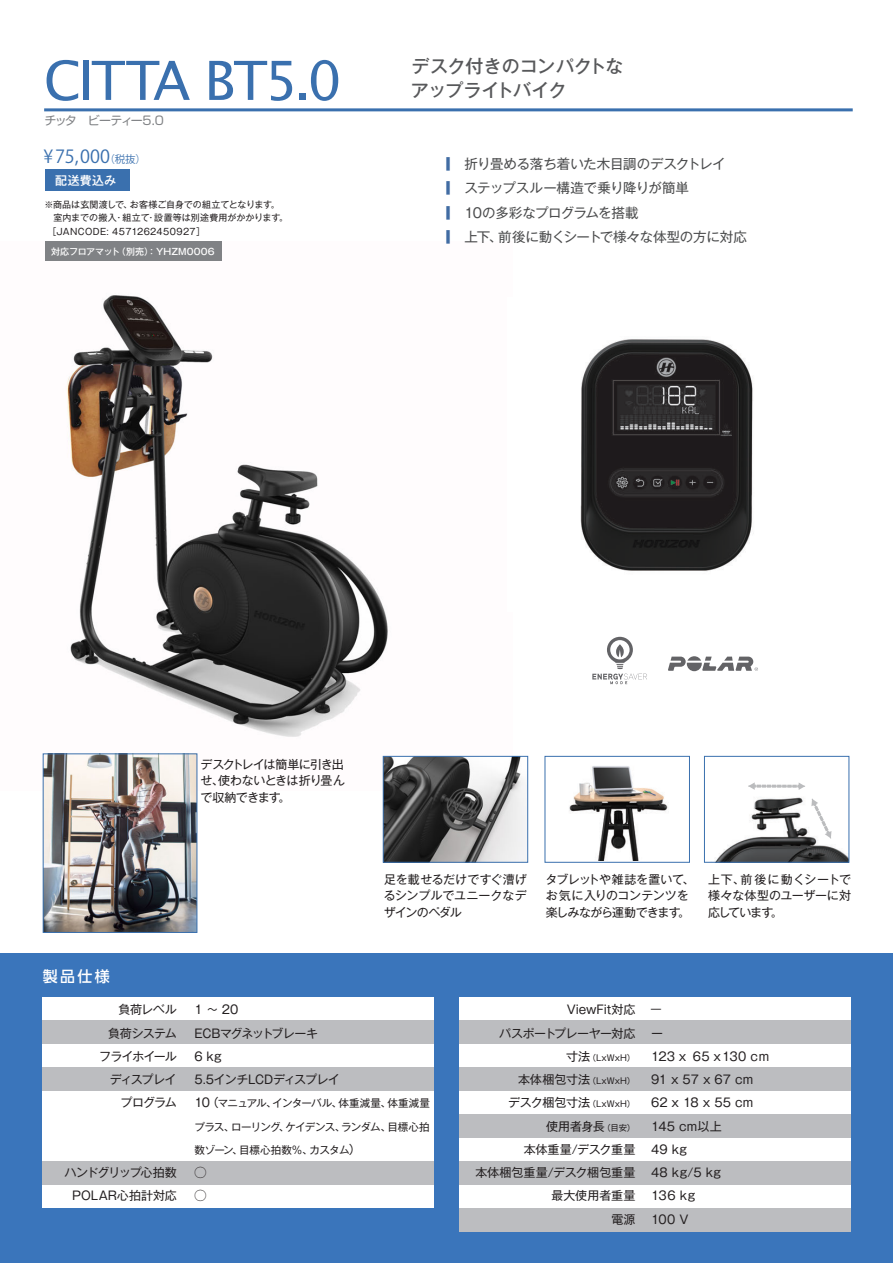
<style>
.page{position:relative;width:893px;height:1263px;background:#fff}
.page>*{position:absolute;margin:0;border:0;box-sizing:border-box;transform-origin:0 0}
.t1{font:54px "Lucida Grande";letter-spacing:-.05em;color:#3a70ae}
.t2{font:500 18px "Gothic MB101 Pro";letter-spacing:-.005em;color:#57585a}
.t3{font:18px "Gothic MB101 Med 83 pv RKSJ H";color:#3a70ae}
.t4{font:500 18px "Gothic MB101 Pro";letter-spacing:-.03em;color:#57585a}
.t5{font:500 15px "UD Shin Go Pro";color:#fff}
.t6{font:13.5px/24px "Gothic MB101 Pro";letter-spacing:-.02em;color:#4b4c4d}
.t7{font:12px/23.2px "Gothic MB101 Pro";letter-spacing:-.025em;color:#231f20;text-align:justify}
.t8{font:12px/23.2px "Gothic MB101 Pro";letter-spacing:.02em;color:#231f20}
.t9{font:12px/16.5px "Gothic MB101 Pro";letter-spacing:-.045em;color:#231f20}
.t10{font:12px/23.2px "Gothic MB101 Pro";letter-spacing:-.06em;color:#231f20;text-align:right}
.t11{font:12px/23.2px "Gothic MB101 Pro";letter-spacing:-.005em;color:#231f20;text-align:right}
.t12{font:12px "Soft Go Std";letter-spacing:-.15em;color:#808285}
.t13{font:500 12px "Gothic MB101 Pro";letter-spacing:.015em;color:#fff}
.t14{font:12px "Koz Go Pr 6 N";color:#231f20}
.t15{font:10.5px "Gothic MB101 Pro";letter-spacing:-.065em;color:#231f20}
.t16{font:10.5px "Gothic MB101 Pro";letter-spacing:-.045em;color:#231f20}
.t17{font:9px "Gothic MB101 Pro";letter-spacing:.015em;color:#231f20}
.t18{font:9px "Gothic MB101 Pro";letter-spacing:-.005em;color:#231f20}
.t19{font:9px "Gothic MB101 Pro";letter-spacing:.045em;color:#231f20}
.t20{font:500 9px "Gothic MB101 Pro";color:#fff}
.t21{font:8.4px "Gothic MB101 Pro";letter-spacing:.005em;color:#231f20}
.s1{font-size:10.5px}
.s2{color:#416ca3}
.s3{font-size:12px}
.s4{font-size:8.4px}
</style>
<div class="page">
<img style="left:42px;top:241px;width:470px;height:549px">
<div style="left:0;top:953px;width:893px;height:310px;background:#3a75bb"></div>
<div style="left:43px;top:997px;width:391px;height:211px;background:#fff"></div>
<div style="left:459px;top:997px;width:391px;height:211px;background:#fff"></div>
<div style="left:459px;top:1021px;width:391px;height:23px;background:#bcbdc0"></div>
<div style="left:459px;top:1067px;width:391px;height:24px;background:#bcbdc0"></div>
<div style="left:459px;top:1114px;width:391px;height:24px;background:#bcbdc0"></div>
<div style="left:459px;top:1161px;width:391px;height:23px;background:#bcbdc0"></div>
<div style="left:43px;top:1021px;width:391px;height:23px;background:#bcbdc0"></div>
<div style="left:43px;top:1067px;width:391px;height:24px;background:#bcbdc0"></div>
<div style="left:43px;top:1161px;width:391px;height:23px;background:#bcbdc0"></div>
<hr style="left:44px;top:108px;width:809px;height:3px;background:#3a70ae">
<img style="left:385px;top:758px;width:141px;height:103px">
<div style="left:383px;top:756px;width:145px;height:107px;border:1px solid #3a70ae"></div>
<img style="left:569px;top:766px;width:99px;height:95px">
<div style="left:545px;top:756px;width:145px;height:107px;border:1px solid #3a70ae"></div>
<img style="left:716px;top:797px;width:131px;height:64px">
<div style="left:704px;top:756px;width:145px;height:107px;border:1px solid #3a70ae"></div>
<div style="left:46px;top:169px;width:84px;height:22px;background:#3a70ae"></div>
<div style="left:46px;top:241px;width:176px;height:20px;background:#808285"></div>
<img style="left:45px;top:755px;width:150px;height:176px">
<div style="left:43px;top:753px;width:154px;height:180px;border:1px solid #3a70ae"></div>
<svg style="left:592px;top:637px;width:55px;height:47px"></svg>
<svg style="left:668px;top:656px;width:90px;height:15px"></svg>
<div style="left:459px;top:1208px;width:391px;height:23px;background:#bcbdc0"></div>
<img style="left:508px;top:298px;width:245px;height:313px">
<svg style="left:811px;top:799px;width:20px;height:39px"></svg>
<svg style="left:748px;top:782px;width:57px;height:8px"></svg>
<h1 class="t1" style="left:44px;top:50px;width:299px">CITTA BT5.0</h1>
<p class="t12" style="left:45px;top:112px;width:121px">チッタ　ビーティー5.0</p>
<h2 class="t3" style="left:44px;top:146px;width:104px">¥75,000<span class="s1">（税抜）</span></h2>
<p class="t18" style="left:44px;top:197px;width:237px">※商品は玄関渡しで、お客様ご自身での組立てとなります。</p>
<p class="t17" style="left:44px;top:210px;width:245px">　室内までの搬入・組立て・設置等は別途費用がかかります。</p>
<p class="t19" style="left:48px;top:224px;width:159px">［JANCODE: 4571262450927］</p>
<p class="t13" style="left:55px;top:170px;width:62px">配送費込み</p>
<p class="t20" style="left:51px;top:244px;width:165px">対応フロアマット（別売）：YHZM0006</p>
<h2 class="t2" style="left:411px;top:51px;width:214px">デスク付きのコンパクトな</h2>
<h2 class="t4" style="left:411px;top:75px;width:157px">アップライトバイク</h2>
<p class="t6" style="left:446px;top:150px;width:302px"><span class="s2">▎</span> 折り畳める落ち着いた木目調のデスクトレイ<br><span class="s2">▎</span> ステップスルー構造で乗り降りが簡単<br><span class="s2">▎</span> 10の多彩なプログラムを搭載<br><span class="s2">▎</span> 上下、前後に動くシートで様々な体型の方に対応</p>
<p class="t5" style="left:43px;top:964px;width:69px">製品仕様</p>
<p class="t7" style="left:201px;top:754px;width:146px;line-height:16.5px">デスクトレイは簡単に引き出せ、使わないときは折り畳んで収納できます。</p>
<p class="t7" style="left:384px;top:869px;width:144px;line-height:16.5px">足を載せるだけですぐ漕げるシンプルでユニークなデザインのペダル</p>
<p class="t9" style="left:545px;top:869px;width:150px">タブレットや雑誌を置いて、お気に入りのコンテンツを楽しみながら運動できます。</p>
<p class="t7" style="left:708px;top:869px;width:144px;line-height:16.5px">上下、前後に動くシートで様々な体型のユーザーに対応しています。</p>
<p class="t10" style="left:99px;top:996px;width:79px">負荷レベル<br>負荷システムフライホイールディスプレイプログラム</p>
<p class="t11" style="left:65px;top:1159px;width:114px">ハンドグリップ心拍数<br>POLAR心拍計対応</p>
<p class="t7" style="left:195px;top:996px;width:147px;text-align:left">1 ～ 20<br>ECBマグネットブレーキ<br>6 kg<br>5.5インチLCDディスプレイ</p>
<p class="t15" style="left:195px;top:1095px;width:237px"><span class="s3">10（</span>マニュアル、インターバル、体重減量、体重減量</p>
<p class="t15" style="left:195px;top:1118px;width:237px">プラス、ローリング、ケイデンス、ランダム、目標心拍</p>
<p class="t16" style="left:195px;top:1141px;width:168px">数ゾーン、目標心拍数％、カスタム<span class="s3">）</span></p>
<p class="t7" style="left:195px;top:1159px;width:13px">◯ ◯</p>
<p class="t7" style="left:499px;top:996px;width:138px;text-align:right">ViewFit対応<br>パスポートプレーヤー対応</p>
<p class="t21" style="left:566px;top:1051px;width:71px"><span class="s3">寸法</span>（LxWxH）</p>
<p class="t21" style="left:518px;top:1074px;width:119px"><span class="s3">本体梱包寸法</span>（LxWxH）</p>
<p class="t7" style="left:475px;top:1089px;width:161px;text-align:right">デスク梱包寸法<span class="s4">（LxWxH）<br></span>使用者身長<span class="s4">（目安）<br></span>本体重量/デスク重量<br>本体梱包重量/デスク梱包重量最大使用者重量<br>電源</p>
<p class="t14" style="left:650px;top:1003px;width:13px">ー</p>
<p class="t8" style="left:651px;top:1020px;width:120px">ー<br>123 x 65 x130 cm<br>91 x 57 x 67 cm<br>62 x 18 x 55 cm<br>145 cm以上<br>49 kg<br>48 kg/5 kg<br>136 kg<br>100 V</p>
</div>
